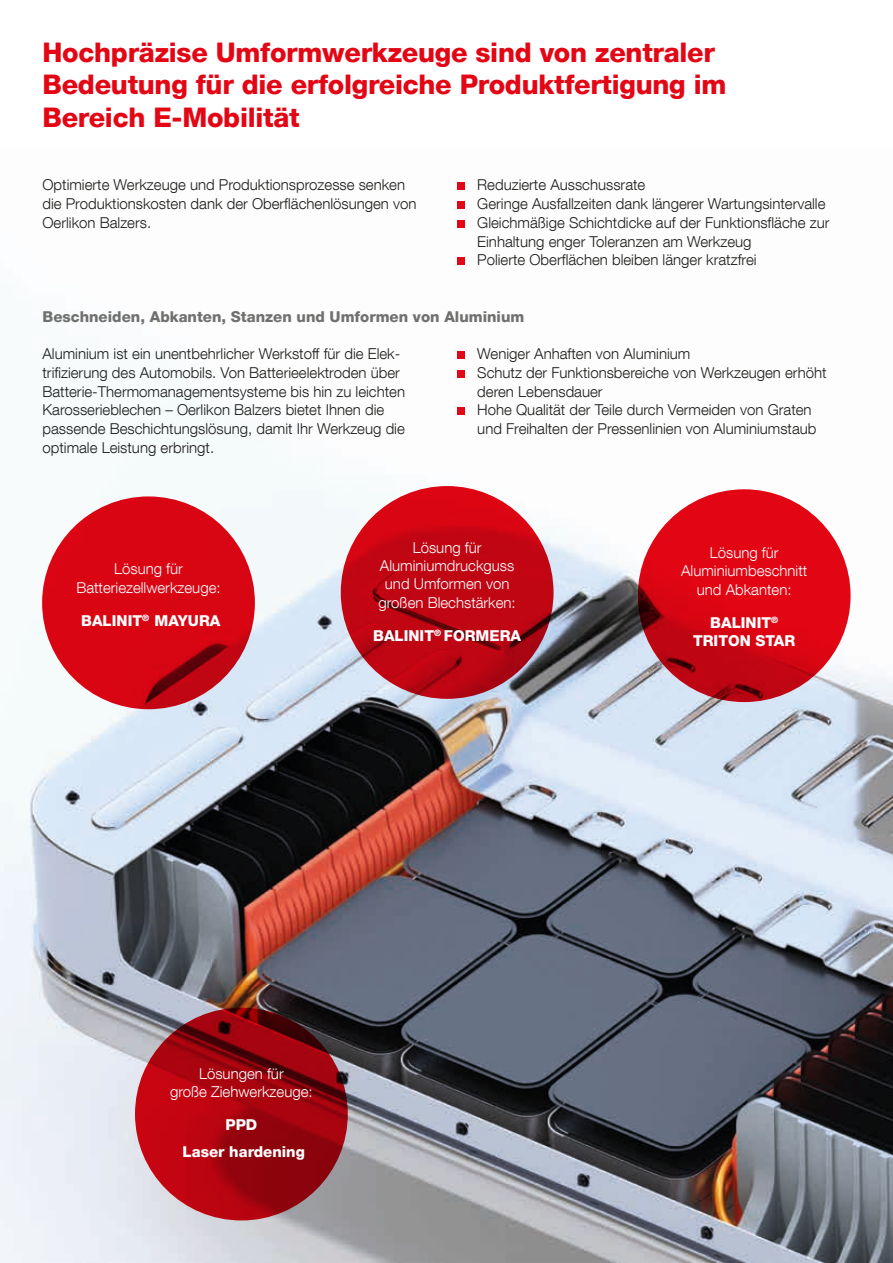
<style>
.page{position:relative;width:893px;height:1263px;background:#fff}
.page>*{position:absolute;margin:0;border:0;box-sizing:border-box;transform-origin:0 0}
.t1{font:800 27px/32.4px "Helvetica Neue LT Com";letter-spacing:-.01em;color:#e30614}
.t2{font:300 15px/18.8px "Helvetica Neue LT Com";color:#1d1d1b}
.t3{font:300 15px/18.3px "Helvetica Neue LT Com";color:#fff;text-align:center}
.t4{font:800 15px/27px "Helvetica Neue LT Com";color:#fff;text-align:center}
.t5{font:800 15px "Helvetica Neue LT Com";color:#70706f}
</style>
<div class="page">
<img style="left:0;top:182px;width:893px;height:1081px">
<svg style="left:46px;top:501px;width:205px;height:204px;background:#d40412"></svg>
<div style="left:42px;top:496px;width:213px;height:213px;border:8px solid #e30614;border-radius:50%"></div>
<svg style="left:139px;top:1012px;width:205px;height:204px;background:#9f030e"></svg>
<div style="left:135px;top:1008px;width:213px;height:212px;border:8px solid #e30614;border-radius:50%"></div>
<svg style="left:642px;top:493px;width:204px;height:205px;background:#d60412"></svg>
<div style="left:638px;top:489px;width:212px;height:213px;border:8px solid #e30614;border-radius:50%"></div>
<svg style="left:345px;top:490px;width:204px;height:205px;background:#bf0412"></svg>
<div style="left:341px;top:486px;width:212px;height:213px;border:8px solid #e30614;border-radius:50%"></div>
<div style="left:457px;top:351px;width:8px;height:8px;background:#e30614"></div>
<div style="left:457px;top:370px;width:8px;height:8px;background:#e30614"></div>
<div style="left:457px;top:408px;width:8px;height:7px;background:#e30614"></div>
<div style="left:457px;top:183px;width:8px;height:7px;background:#e30614"></div>
<div style="left:457px;top:201px;width:8px;height:8px;background:#e30614"></div>
<div style="left:457px;top:220px;width:8px;height:8px;background:#e30614"></div>
<div style="left:457px;top:258px;width:8px;height:7px;background:#e30614"></div>
<h1 class="t1" style="left:43px;top:36px;width:685px">Hochpräzise Umformwerkzeuge sind von zentraler<br>Bedeutung für die erfolgreiche Produktfertigung im<br>Bereich E-Mobilität</h1>
<p class="t2" style="left:43px;top:175px;width:375px">Optimierte Werkzeuge und Produktionsprozesse senken die Produktionskosten dank der Oberflächenlösungen von<br>Oerlikon Balzers.</p>
<p class="t2" style="left:477px;top:175px;width:354px">Reduzierte Ausschussrate<br>Geringe Ausfallzeiten dank längerer Wartungsintervalle Gleichmäßige Schichtdicke auf der Funktionsfläche zur Einhaltung enger Toleranzen am Werkzeug<br>Polierte Oberflächen bleiben länger kratzfrei</p>
<p class="t5" style="left:43px;top:307px;width:483px">Beschneiden, Abkanten, Stanzen und Umformen von Aluminium</p>
<p class="t2" style="left:43px;top:344px;width:364px">Aluminium ist ein unentbehrlicher Werkstoff für die Elek&shy;trifizierung des Automobils. Von Batterieelektroden über Batterie-Thermomanagementsysteme bis hin zu leichten Karosserieblechen – Oerlikon Balzers bietet Ihnen die passende Beschichtungslösung, damit Ihr Werkzeug die optimale Leistung erbringt.</p>
<p class="t2" style="left:477px;top:344px;width:351px">Weniger Anhaften von Aluminium<br>Schutz der Funktionsbereiche von Werkzeugen erhöht deren Lebensdauer<br>Hohe Qualität der Teile durch Vermeiden von Graten und Freihalten der Pressenlinien von Aluminiumstaub</p>
<p class="t3" style="left:76px;top:559px;width:146px;line-height:18.8px">Lösung für<br>Batteriezellwerkzeuge:</p>
<p class="t4" style="left:81px;top:607px;width:141px">BALINIT<sup>®</sup> MAYURA</p>
<p class="t3" style="left:378px;top:538px;width:139px">Lösung für<br>Aluminiumdruckguss und Umformen von großen Blechstärken:</p>
<p class="t4" style="left:373px;top:622px;width:149px">BALINIT<sup>®</sup> FORMERA</p>
<p class="t3" style="left:681px;top:543px;width:128px">Lösung für<br>Aluminiumbeschnitt und Abkanten:</p>
<p class="t4" style="left:693px;top:613px;width:104px;line-height:18.8px">BALINIT<sup>®<br></sup>TRITON STAR</p>
<p class="t3" style="left:170px;top:1063px;width:144px;line-height:18.8px">Lösungen für<br>große Ziehwerkzeuge:</p>
<p class="t4" style="left:183px;top:1111px;width:124px">PPD<br>Laser hardening</p>
</div>
